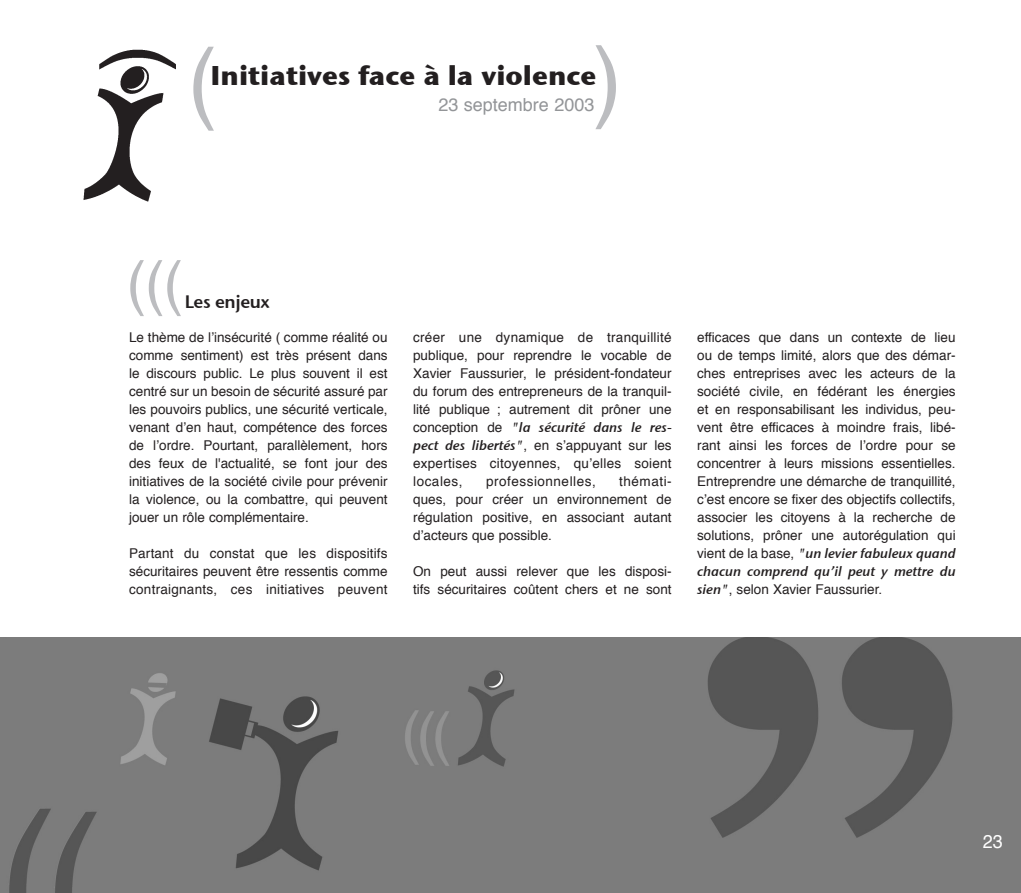
<style>
.page{position:relative;width:1021px;height:893px;background:#fff}
.page>*{position:absolute;margin:0;border:0;box-sizing:border-box;transform-origin:0 0}
.t1{font:90px "Helvetica";color:#bcbdc0}
.t2{font:60px "Helvetica";color:#bcbdc0}
.t3{font:700 27px "Stone Sans ITC";color:#231f20}
.t4{font:18.6px "Helvetica";color:#fff}
.t5{font:18px "Helvetica";color:#939598}
.t6{font:18px "Stone Sans Sem ITCTT Semi";letter-spacing:-.025em;color:#231f20}
.t7{font:13.5px/18px "Helvetica";color:#231f20;text-align:justify}
.t8{font:13.5px/18px "Stone Sans Sem ITCTT Semi Ita";color:#231f20}
.t9{font:13.5px "Helvetica";letter-spacing:.04em;color:#231f20}
.s1{font-family:"Helvetica"}
.s2{font-family:"Stone Sans Sem ITCTT Semi Ita"}
</style>
<div class="page">
<img style="left:83px;top:49px;width:93px;height:153px">
<img style="left:0;top:638px;width:1020px;height:255px">
<h1 class="t1" style="left:187px;top:4px;width:31px">(</h1>
<h3 class="t3" style="left:211px;top:52px;width:387px">Initiatives face à la violence</h3>
<h3 class="t5" style="left:438px;top:90px;width:158px">23 septembre 2003</h3>
<h2 class="t2" style="left:126px;top:231px;width:58px">(((</h2>
<h3 class="t6" style="left:185px;top:287px;width:87px">Les enjeux</h3>
<p class="t7" style="left:129px;top:328px;width:260px">Le thème de l’insécurité ( comme réalité ou comme sentiment) est très présent dans le discours public. Le plus souvent il est centré sur un besoin de sécurité assuré par les pouvoirs publics, une sécurité verticale, venant d’en haut, compétence des forces de l’ordre. Pourtant, parallèlement, hors des feux de l'actualité, se font jour des initiatives de la société civile pour prévenir la violence, ou la combattre, qui peuvent jouer un rôle complémentaire.</p>
<p class="t7" style="left:129px;top:544px;width:260px">Partant du constat que les dispositifs sécuritaires peuvent être ressentis comme contraignants, ces initiatives peuvent</p>
<p class="t7" style="left:413px;top:328px;width:260px">créer une dynamique de tranquillité publique, pour reprendre le vocable de Xavier Faussurier, le président-fondateur du forum des entrepreneurs de la tranquil&shy;lité publique ; autrement dit prôner une</p>
<p class="t8" style="left:413px;top:418px;width:260px"><span class="s1">conception de</span> "la sécurité dans le res-</p>
<p class="t7" style="left:413px;top:436px;width:260px"><span class="s2">pect des libertés"</span>, en s’appuyant sur les expertises citoyennes, qu’elles soient locales,</p>
<p class="t7" style="left:413px;top:472px;width:260px;text-indent:206px">thémati&shy;ques, pour créer un environnement de régulation positive, en associant autant d’acteurs que possible.</p>
<p class="t7" style="left:413px;top:562px;width:260px">On peut aussi relever que les disposi&shy;tifs sécuritaires coûtent chers et ne sont</p>
<p class="t9" style="left:486px;top:470px;width:111px">professionnelles,</p>
<p class="t7" style="left:697px;top:328px;width:260px">efficaces que dans un contexte de lieu ou de temps limité, alors que des démar&shy;ches entreprises avec les acteurs de la société civile, en fédérant les énergies et en responsabilisant les individus, peu&shy;vent être efficaces à moindre frais, libé&shy;rant ainsi les forces de l’ordre pour se concentrer à leurs missions essentielles.<br>Entreprendre une démarche de tranquillité, c’est encore se fixer des objectifs collectifs, associer les citoyens à la recherche de solutions, prôner une autorégulation qui</p>
<p class="t8" style="left:697px;top:544px;width:260px"><span class="s1">vient de la base,</span> "un levier fabuleux quand chacun comprend qu’il peut y mettre du</p>
<p class="t7" style="left:697px;top:580px;width:186px"><span class="s2">sien"</span>, selon Xavier Faussurier.</p>
<h3 class="t4" style="left:982px;top:825px;width:22px">23</h3>
</div>
